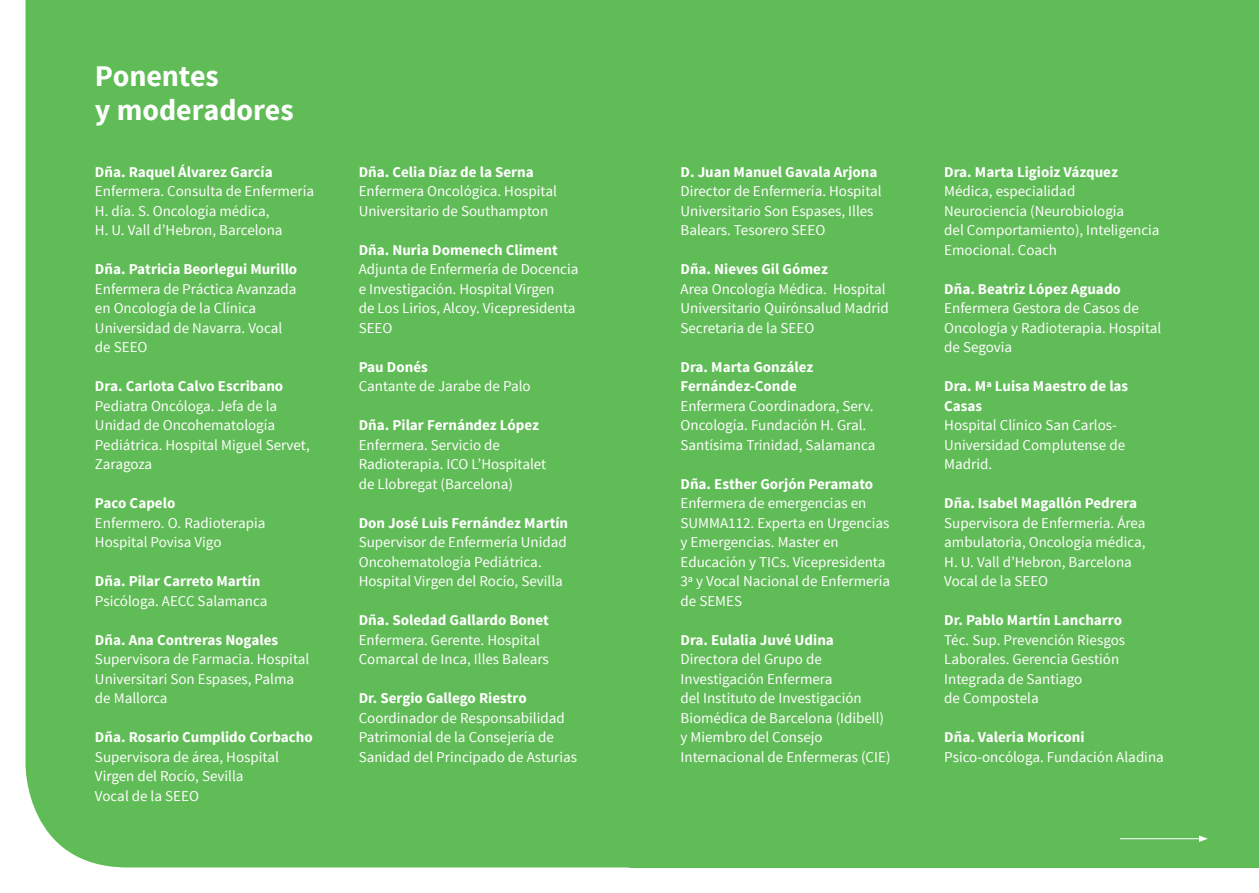
<style>
.page{position:relative;width:1259px;height:893px;background:#fff}
.page>*{position:absolute;margin:0;border:0;box-sizing:border-box;transform-origin:0 0}
.t1{font:700 30px/34.5px "Source Sans Pro";letter-spacing:-.005em;color:#fff}
.t2{font:15px/19.5px "Source Sans Pro";color:#fff}
.t3{font:700 15px/19.5px "Source Sans Pro";color:#fff}
</style>
<div class="page">
<div style="left:629px;top:0;width:630px;height:867px;background:#60bc56"></div>
<div style="left:26px;top:0;width:603px;height:867px;background:#60bc56"></div>
<hr style="left:1120px;top:838px;width:81px;height:1px;background:#fff">
<svg style="left:1199px;top:835px;width:9px;height:7px"></svg>
<h1 class="t1" style="left:95px;top:60px;width:200px">Ponentes<br>y moderadores</h1>
<p class="t3" style="left:95px;top:162px;width:179px">Dña. Raquel Álvarez García</p>
<p class="t2" style="left:95px;top:182px;width:221px">Enfermera. Consulta de Enfermería<br>H. día. S. Oncología médica,<br>H. U. Vall d’Hebron, Barcelona</p>
<p class="t3" style="left:95px;top:260px;width:204px">Dña. Patricia Beorlegui Murillo</p>
<p class="t2" style="left:95px;top:279px;width:203px">Enfermera de Práctica Avanzada en Oncología de la Clínica<br>Universidad de Navarra. Vocal de SEEO</p>
<p class="t3" style="left:95px;top:377px;width:190px">Dra. Carlota Calvo Escribano</p>
<p class="t2" style="left:95px;top:396px;width:216px">Pediatra Oncóloga. Jefa de la<br>Unidad de Oncohematología<br>Pediátrica. Hospital Miguel Servet,<br>Zaragoza</p>
<p class="t3" style="left:95px;top:494px;width:82px">Paco Capelo</p>
<p class="t2" style="left:95px;top:513px;width:172px">Enfermero. O. Radioterapia<br>Hospital Povisa Vigo</p>
<p class="t3" style="left:95px;top:572px;width:167px">Dña. Pilar Carreto Martín</p>
<p class="t2" style="left:95px;top:591px;width:174px">Psicóloga. AECC Salamanca</p>
<p class="t3" style="left:95px;top:630px;width:185px">Dña. Ana Contreras Nogales</p>
<p class="t2" style="left:95px;top:650px;width:216px">Supervisora de Farmacia. Hospital<br>Universitari Son Espases, Palma de Mallorca</p>
<p class="t3" style="left:95px;top:728px;width:219px">Dña. Rosario Cumplido Corbacho</p>
<p class="t2" style="left:95px;top:747px;width:185px">Supervisora de área, Hospital<br>Virgen del Rocío, Sevilla<br>Vocal de la SEEO</p>
<p class="t3" style="left:359px;top:162px;width:177px">Dña. Celia Díaz de la Serna</p>
<p class="t2" style="left:359px;top:182px;width:200px">Enfermera Oncológica. Hospital<br>Universitario de Southampton</p>
<p class="t3" style="left:359px;top:240px;width:201px">Dña. Nuria Domenech Climent</p>
<p class="t2" style="left:359px;top:260px;width:221px">Adjunta de Enfermería de Docencia e Investigación. Hospital Virgen<br>de Los Lirios, Alcoy. Vicepresidenta<br>SEEO</p>
<p class="t3" style="left:359px;top:357px;width:71px">Pau Donés</p>
<p class="t2" style="left:359px;top:377px;width:173px">Cantante de Jarabe de Palo</p>
<p class="t3" style="left:359px;top:416px;width:182px">Dña. Pilar Fernández López</p>
<p class="t2" style="left:359px;top:435px;width:189px">Enfermera. Servicio de<br>Radioterapia. ICO L’Hospitalet de Llobregat (Barcelona)</p>
<p class="t3" style="left:359px;top:513px;width:211px">Don José Luis Fernández Martín</p>
<p class="t2" style="left:359px;top:533px;width:209px">Supervisor de Enfermería Unidad<br>Oncohematología Pediátrica.<br>Hospital Virgen del Rocío, Sevilla</p>
<p class="t3" style="left:359px;top:611px;width:192px">Dña. Soledad Gallardo Bonet</p>
<p class="t2" style="left:359px;top:630px;width:192px">Enfermera. Gerente. Hospital<br>Comarcal de Inca, Illes Balears</p>
<p class="t3" style="left:359px;top:689px;width:169px">Dr. Sergio Gallego Riestro</p>
<p class="t2" style="left:359px;top:708px;width:220px">Coordinador de Responsabilidad<br>Patrimonial de la Consejería de<br>Sanidad del Principado de Asturias</p>
<p class="t3" style="left:680px;top:162px;width:198px">D. Juan Manuel Gavala Arjona</p>
<p class="t2" style="left:680px;top:182px;width:203px">Director de Enfermería. Hospital<br>Universitario Son Espases, Illes<br>Balears. Tesorero SEEO</p>
<p class="t3" style="left:680px;top:260px;width:149px">Dña. Nieves Gil Gómez</p>
<p class="t2" style="left:680px;top:279px;width:210px">Area Oncología Médica. Hospital<br>Universitario Quirónsalud Madrid<br>Secretaria de la SEEO</p>
<p class="t3" style="left:680px;top:357px;width:134px">Dra. Marta González<br>Fernández-Conde</p>
<p class="t2" style="left:680px;top:396px;width:196px">Enfermera Coordinadora, Serv.<br>Oncología. Fundación H. Gral.<br>Santísima Trinidad, Salamanca</p>
<p class="t3" style="left:680px;top:474px;width:194px">Dña. Esther Gorjón Peramato</p>
<p class="t2" style="left:680px;top:494px;width:211px">Enfermera de emergencias en<br>SUMMA112. Experta en Urgencias y Emergencias. Master en<br>Educación y TICs. Vicepresidenta<br>3ª y Vocal Nacional de Enfermería de SEMES</p>
<p class="t3" style="left:680px;top:630px;width:155px">Dra. Eulalia Juvé Udina</p>
<p class="t2" style="left:680px;top:650px;width:211px">Directora del Grupo de<br>Investigación Enfermera<br>del Instituto de Investigación<br>Biomédica de Barcelona (Idibell) y Miembro del Consejo<br>Internacional de Enfermeras (CIE)</p>
<p class="t3" style="left:944px;top:162px;width:175px">Dra. Marta Ligioiz Vázquez</p>
<p class="t2" style="left:944px;top:182px;width:217px">Médica, especialidad<br>Neurociencia (Neurobiología<br>del Comportamiento), Inteligencia<br>Emocional. Coach</p>
<p class="t3" style="left:944px;top:279px;width:178px">Dña. Beatriz López Aguado</p>
<p class="t2" style="left:944px;top:299px;width:219px">Enfermera Gestora de Casos de<br>Oncología y Radioterapia. Hospital de Segovia</p>
<p class="t3" style="left:944px;top:377px;width:185px">Dra. Mª Luisa Maestro de las<br>Casas</p>
<p class="t2" style="left:944px;top:416px;width:182px">Hospital Clínico San Carlos-<br>Universidad Complutense de<br>Madrid.</p>
<p class="t3" style="left:944px;top:494px;width:194px">Dña. Isabel Magallón Pedrera</p>
<p class="t2" style="left:944px;top:513px;width:203px">Supervisora de Enfermería. Área ambulatoria, Oncología médica,<br>H. U. Vall d’Hebron, Barcelona<br>Vocal de la SEEO</p>
<p class="t3" style="left:944px;top:611px;width:179px">Dr. Pablo Martín Lancharro</p>
<p class="t2" style="left:944px;top:630px;width:182px">Téc. Sup. Prevención Riesgos<br>Laborales. Gerencia Gestión<br>Integrada de Santiago<br>de Compostela</p>
<p class="t3" style="left:944px;top:728px;width:142px">Dña. Valeria Moriconi</p>
<p class="t2" style="left:944px;top:747px;width:221px">Psico-oncóloga. Fundación Aladina</p>
</div>
